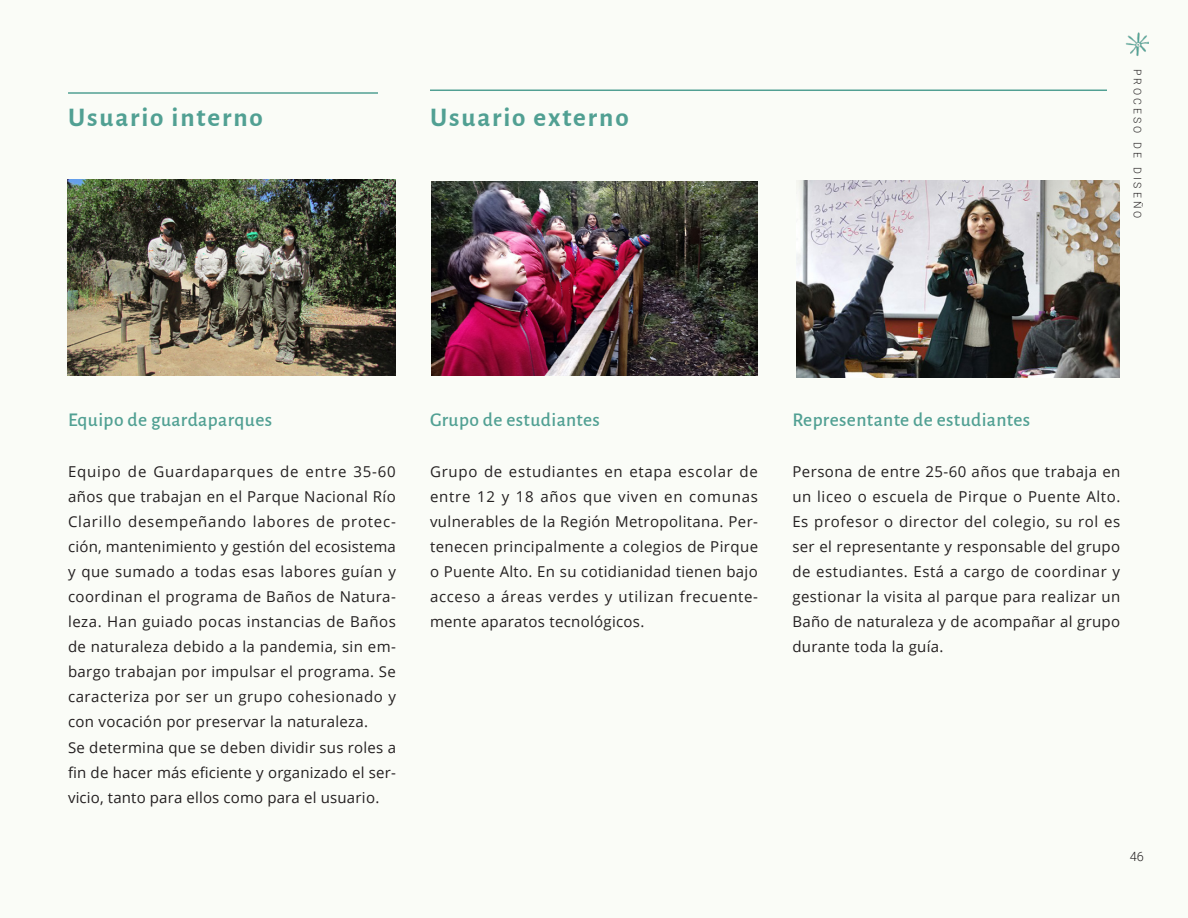
<style>
.page{position:relative;width:1188px;height:918px;background:#fff}
.page>*{position:absolute;margin:0;border:0;box-sizing:border-box;transform-origin:0 0}
.t1{font:700 27px "Alegreya Sans";letter-spacing:.07em;color:#51a093}
.t2{font:500 19.5px "Alegreya Sans";letter-spacing:.02em;color:#51a093}
.t3{font:15px/25px "Open Sans";letter-spacing:.02em;color:#231f20;text-align:justify}
.t4{font:300 12.75px "Roboto";color:#231f20}
.t5{font:300 10.5px "Roboto";letter-spacing:.29em;color:#231f20}
</style>
<div class="page">
<img style="left:1125px;top:32px;width:24px;height:25px">
<img style="left:68px;top:180px;width:328px;height:195px">
<img style="left:431px;top:181px;width:327px;height:194px">
<img style="left:796px;top:180px;width:324px;height:198px">
<hr style="left:430px;top:90px;width:677px;height:1px;background:#51a093">
<hr style="left:68px;top:92px;width:310px;height:2px;background:#51a093">
<p class="t1" style="left:68px;top:98px;width:196px">Usuario interno</p>
<p class="t1" style="left:430px;top:97px;width:200px">Usuario externo</p>
<p class="t5" style="left:1145px;top:69px;width:151px;rotate:90deg">PROCESO DE DISEÑO</p>
<p class="t2" style="left:68px;top:406px;width:206px">Equipo de guardaparques</p>
<p class="t3" style="left:68px;top:458px;width:330px">Equipo de Guardaparques de entre 35-60 años que trabajan en el Parque Nacional Río Clarillo desempeñando labores de protec&shy;ción, mantenimiento y gestión del ecosistema y que sumado a todas esas labores guían y coordinan el programa de Baños de Natura&shy;leza. Han guiado pocas instancias de Baños de naturaleza debido a la pandemia, sin em&shy;bargo trabajan por impulsar el programa. Se caracteriza por ser un grupo cohesionado y con vocación por preservar la naturaleza.</p>
<p class="t3" style="left:68px;top:734px;width:330px">Se determina que se deben dividir sus roles a fin de hacer más eficiente y organizado el ser&shy;vicio, tanto para ellos como para el usuario.</p>
<p class="t2" style="left:430px;top:406px;width:171px">Grupo de estudiantes</p>
<p class="t3" style="left:430px;top:458px;width:330px">Grupo de estudiantes en etapa escolar de entre 12 y 18 años que viven en comunas vulnerables de la Región Metropolitana. Per&shy;tenecen principalmente a colegios de Pirque o Puente Alto. En su cotidianidad tienen bajo acceso a áreas verdes y utilizan frecuente&shy;mente aparatos tecnológicos.</p>
<p class="t2" style="left:792px;top:406px;width:239px">Representante de estudiantes</p>
<p class="t3" style="left:792px;top:458px;width:330px">Persona de entre 25-60 años que trabaja en un liceo o escuela de Pirque o Puente Alto.<br>Es profesor o director del colegio, su rol es ser el representante y responsable del grupo de estudiantes. Está a cargo de coordinar y gestionar la visita al parque para realizar un Baño de naturaleza y de acompañar al grupo durante toda la guía.</p>
<p class="t4" style="left:1130px;top:847px;width:16px">46</p>
</div>
